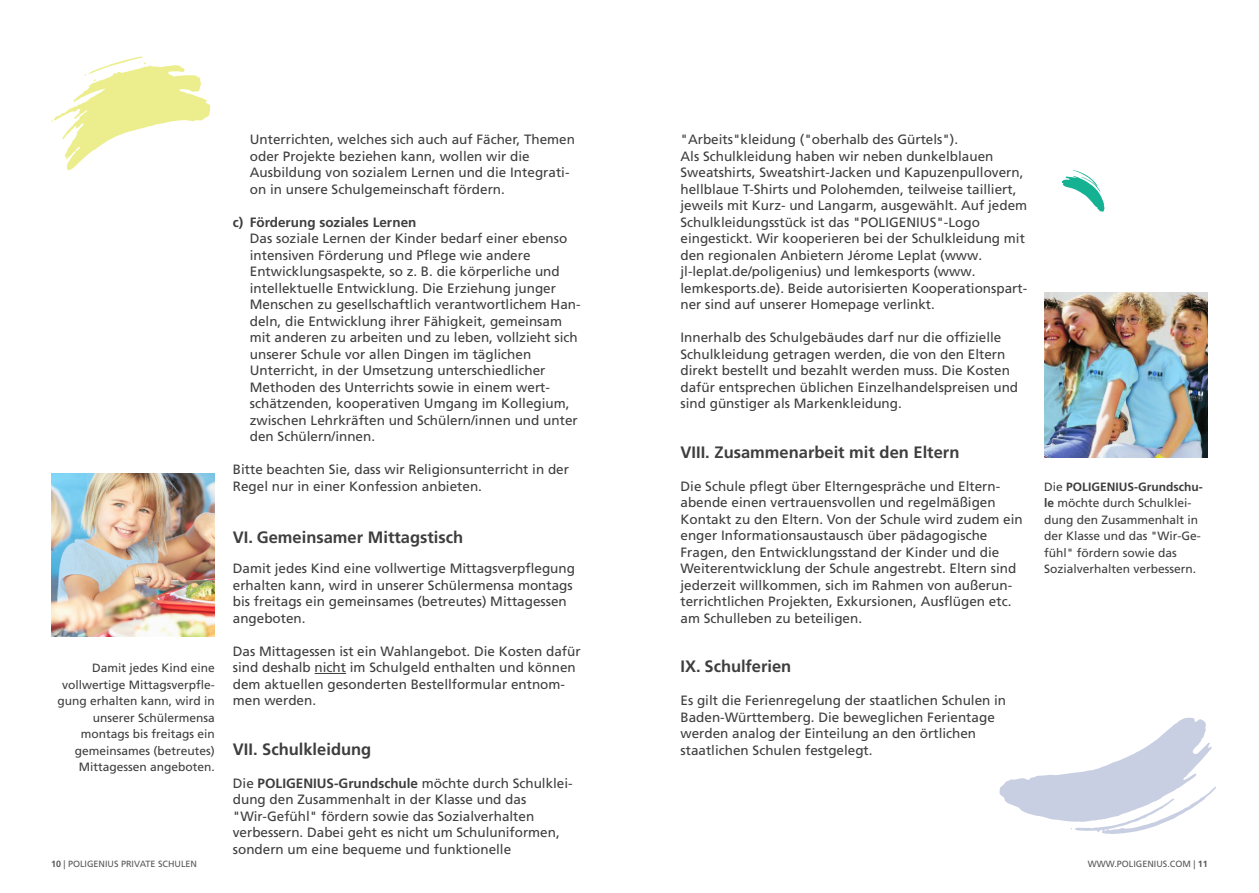
<style>
.page{position:relative;width:1259px;height:893px;background:#fff}
.page>*{position:absolute;margin:0;border:0;box-sizing:border-box;transform-origin:0 0}
.Headlines{font:700 16.5px "Frutiger LT Pro";color:#3e3e3f}
.Lauftexte_Startabsat{font:13.5px/16.5px "Frutiger LT Pro";color:#3e3e3f}
.Lauftexte_Startabsat-2{font:700 13.5px "Frutiger LT Pro";color:#3e3e3f}
.Bildtexte_rechtsbünd{font:12px/16.5px "Frutiger LT Pro";color:#3e3e3f;text-align:right}
.Bildtexte_linksbündi{font:12px/16.5px "Frutiger LT Pro";color:#3e3e3f}
.t1{font:9px "Frutiger LT Pro";color:#57585a}
.s1{font-weight:700}
</style>
<div class="page">
<svg style="left:999px;top:717px;width:217px;height:117px"></svg>
<svg style="left:51px;top:56px;width:159px;height:114px"></svg>
<svg style="left:1062px;top:170px;width:42px;height:42px"></svg>
<img style="left:51px;top:473px;width:164px;height:164px">
<hr style="left:315px;top:673px;width:31px;height:1px;background:#3e3e3f">
<img style="left:1044px;top:293px;width:164px;height:164px">
<p class="Bildtexte_rechtsbünd" style="left:57px;top:660px;width:159px">Damit jedes Kind eine vollwertige Mittagsverpfle&shy;gung erhalten kann, wird in unserer Schülermensa montags bis freitags ein gemeinsames (betreutes)<br>Mittagessen angeboten.</p>
<p class="Lauftexte_Startabsat" style="left:250px;top:131px;width:327px">Unterrichten, welches sich auch auf Fächer, Themen oder Projekte beziehen kann, wollen wir die Ausbildung von sozialem Lernen und die Integrati&shy;on in unsere Schulgemeinschaft fördern.</p>
<p class="Lauftexte_Startabsat-2" style="left:233px;top:214px;width:185px">c) Förderung soziales Lernen</p>
<p class="Lauftexte_Startabsat" style="left:250px;top:230px;width:332px">Das soziale Lernen der Kinder bedarf einer ebenso intensiven Förderung und Pflege wie andere Entwicklungsaspekte, so z. B. die körperliche und intellektuelle Entwicklung. Die Erziehung junger Menschen zu gesellschaftlich verantwortlichem Han&shy;deln, die Entwicklung ihrer Fähigkeit, gemeinsam mit anderen zu arbeiten und zu leben, vollzieht sich unserer Schule vor allen Dingen im täglichen Unterricht, in der Umsetzung unterschiedlicher Methoden des Unterrichts sowie in einem wert&shy;schätzenden, kooperativen Umgang im Kollegium, zwischen Lehrkräften und Schülern/innen und unter den Schülern/innen.</p>
<p class="Lauftexte_Startabsat" style="left:233px;top:461px;width:338px">Bitte beachten Sie, dass wir Religionsunterricht in der<br>Regel nur in einer Konfession anbieten.</p>
<p class="Headlines" style="left:233px;top:528px;width:232px">VI. Gemeinsamer Mittagstisch</p>
<p class="Lauftexte_Startabsat" style="left:233px;top:560px;width:344px">Damit jedes Kind eine vollwertige Mittagsverpflegung erhalten kann, wird in unserer Schülermensa montags bis freitags ein gemeinsames (betreutes) Mittagessen angeboten.</p>
<p class="Lauftexte_Startabsat" style="left:233px;top:643px;width:349px">Das Mittagessen ist ein Wahlangebot. Die Kosten dafür sind deshalb nicht im Schulgeld enthalten und können dem aktuellen gesonderten Bestellformular entnom&shy;men werden.</p>
<p class="Headlines" style="left:233px;top:739px;width:140px">VII. Schulkleidung</p>
<p class="Lauftexte_Startabsat" style="left:233px;top:775px;width:341px">Die <span class="s1">POLIGENIUS-Grundschule</span> möchte durch Schulklei&shy;dung den Zusammenhalt in der Klasse und das "Wir-Gefühl" fördern sowie das Sozialverhalten verbessern. Dabei geht es nicht um Schuluniformen, sondern um eine bequeme und funktionelle</p>
<p class="Lauftexte_Startabsat" style="left:680px;top:131px;width:279px">"Arbeits"kleidung ("oberhalb des Gürtels").</p>
<p class="Lauftexte_Startabsat" style="left:680px;top:148px;width:348px">Als Schulkleidung haben wir neben dunkelblauen Sweatshirts, Sweatshirt-Jacken und Kapuzenpullovern, hellblaue T-Shirts und Polohemden, teilweise tailliert, jeweils mit Kurz- und Langarm, ausgewählt. Auf jedem Schulkleidungsstück ist das "POLIGENIUS"-Logo eingestickt. Wir kooperieren bei der Schulkleidung mit den regionalen Anbietern Jérome Leplat (www. jl-leplat.de/poligenius) und lemkesports (www. lemkesports.de). Beide autorisierten Kooperationspart&shy;ner sind auf unserer Homepage verlinkt.</p>
<p class="Lauftexte_Startabsat" style="left:680px;top:329px;width:339px">Innerhalb des Schulgebäudes darf nur die offizielle Schulkleidung getragen werden, die von den Eltern direkt bestellt und bezahlt werden muss. Die Kosten dafür entsprechen üblichen Einzelhandelspreisen und sind günstiger als Markenkleidung.</p>
<p class="Headlines" style="left:680px;top:442px;width:281px">VIII. Zusammenarbeit mit den Eltern</p>
<p class="Lauftexte_Startabsat" style="left:680px;top:478px;width:344px">Die Schule pflegt über Elterngespräche und Eltern&shy;abende einen vertrauensvollen und regelmäßigen Kontakt zu den Eltern. Von der Schule wird zudem ein enger Informationsaustausch über pädagogische Fragen, den Entwicklungsstand der Kinder und die Weiterentwicklung der Schule angestrebt. Eltern sind jederzeit willkommen, sich im Rahmen von außerun&shy;terrichtlichen Projekten, Exkursionen, Ausflügen etc. am Schulleben zu beteiligen.</p>
<p class="Headlines" style="left:680px;top:657px;width:112px">IX. Schulferien</p>
<p class="Lauftexte_Startabsat" style="left:680px;top:692px;width:327px">Es gilt die Ferienregelung der staatlichen Schulen in Baden-Württemberg. Die beweglichen Ferientage werden analog der Einteilung an den örtlichen staatlichen Schulen festgelegt.</p>
<p class="Bildtexte_linksbündi" style="left:1044px;top:478px;width:160px">Die <span class="s1">POLIGENIUS-Grundschu&shy;le</span> möchte durch Schulklei&shy;dung den Zusammenhalt in der Klasse und das "Wir-Ge&shy;fühl" fördern sowie das<br>Sozialverhalten verbessern.</p>
<p class="t1" style="left:51px;top:858px;width:148px"><span class="s1">10</span> | POLIGENIUS PRIVATE SCHULEN</p>
<p class="t1" style="left:1088px;top:858px;width:122px">WWW.POLIGENIUS.COM | <span class="s1">11</span></p>
</div>
